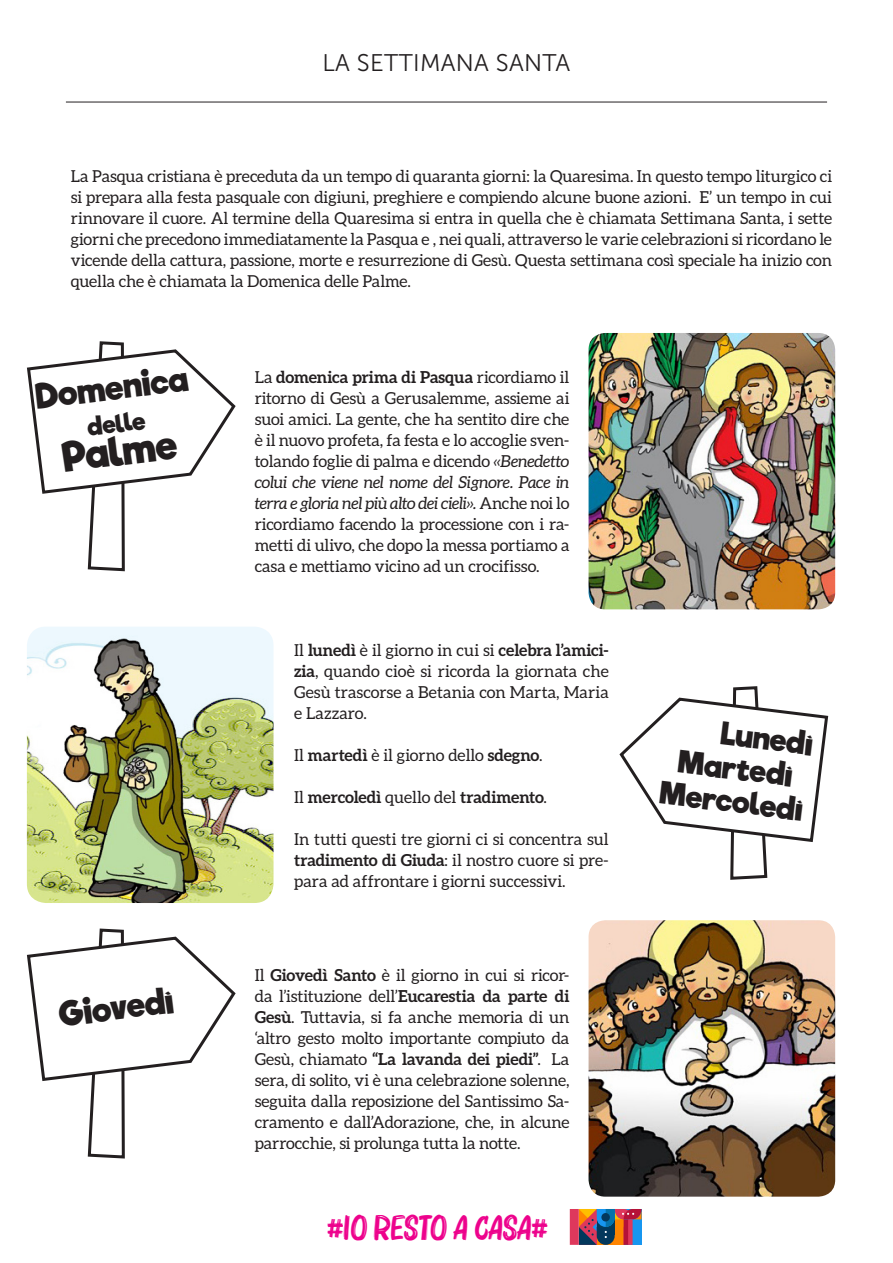
<style>
.page{position:relative;width:893px;height:1263px;background:#fff}
.page>*{position:absolute;margin:0;border:0;box-sizing:border-box;transform-origin:0 0}
.t1{font:700 39px "Riffic Free";color:#231f20}
.t2{font:35.55px "Bruzh";letter-spacing:.01em;color:#ed028c;scale:.93 1}
.t3{font:700 33px "Riffic Free";color:#231f20}
.t4{font:700 30px "Riffic Free";color:#231f20}
.t5{font:24px "Museo Sans 300";letter-spacing:.01em;color:#231f20}
.t6{font:700 24px "Riffic Free";color:#231f20}
.t7{font:16.5px/21px "Aleo";letter-spacing:-.005em;color:#231f20;text-align:justify}
.t8{font:700 16.5px "Aleo";letter-spacing:-.01em;color:#231f20}
.s1{font-weight:700}
.s2{font-style:italic}
.s3{font-weight:400}
.s4{font-size:27.3px}
</style>
<div class="page">
<svg style="left:570px;top:1209px;width:72px;height:36px;background:#895663"></svg>
<hr style="left:66px;top:102px;width:761px;height:1px;background:#231f20">
<img style="left:589px;top:333px;width:246px;height:276px">
<img style="left:589px;top:920px;width:246px;height:277px">
<img style="left:27px;top:627px;width:247px;height:276px">
<svg style="left:27px;top:341px;width:209px;height:231px"></svg>
<svg style="left:27px;top:928px;width:209px;height:231px"></svg>
<svg style="left:619px;top:686px;width:210px;height:194px"></svg>
<p class="t5" style="left:323px;top:50px;width:249px">LA SETTIMANA SANTA</p>
<p class="t7" style="left:71px;top:166px;width:763px">La Pasqua cristiana è preceduta da un tempo di quaranta giorni: la Quaresima. In questo tempo liturgico ci si prepara alla festa pasquale con digiuni, preghiere e compiendo alcune buone azioni. E’ un tempo in cui rinnovare il cuore. Al termine della Quaresima si entra in quella che è chiamata Settimana Santa, i sette giorni che precedono immediatamente la Pasqua e , nei quali, attraverso le varie celebrazioni si ricordano le vicende della cattura, passione, morte e resurrezione di Gesù. Questa settimana così speciale ha inizio con quella che è chiamata la Domenica delle Palme.</p>
<p class="t3" style="left:34px;top:377px;width:154px;rotate:-7deg">Domenica</p>
<p class="t6" style="left:86px;top:413px;width:59px;rotate:-7deg">delle</p>
<p class="t1" style="left:60px;top:435px;width:116px;rotate:-7deg">Palme</p>
<p class="t3" style="left:57px;top:995px;width:116px;rotate:-7deg">Giovedì</p>
<p class="t7" style="left:255px;top:367px;width:316px">La <span class="s1">domenica prima di Pasqua</span> ricordiamo il ritorno di Gesù a Gerusalemme, assieme ai suoi amici. La gente, che ha sentito dire che è il nuovo profeta, fa festa e lo accoglie sven&shy;tolando foglie di palma e dicendo <span class="s2">‹‹Benedetto colui che viene nel nome del Signore. Pace in terra e gloria nel più alto dei cieli››.</span> Anche noi lo ricordiamo facendo la processione con i ra&shy;metti di ulivo, che dopo la messa portiamo a casa e mettiamo vicino ad un crocifisso.</p>
<p class="t7" style="left:294px;top:639px;width:316px">Il <span class="s1">lunedì</span> è il giorno in cui si <span class="s1">celebra l’amici&shy;zia</span>, quando cioè si ricorda la giornata che Gesù trascorse a Betania con Marta, Maria e Lazzaro.</p>
<p class="t7" style="left:294px;top:744px;width:250px">Il <span class="s1">martedì</span> è il giorno dello <span class="s1">sdegno</span>.</p>
<p class="t8" style="left:294px;top:787px;width:254px"><span class="s3">Il</span> mercoledì <span class="s3">quello del</span> tradimento<span class="s3">.</span></p>
<p class="t7" style="left:294px;top:828px;width:316px">In tutti questi tre giorni ci si concentra sul <span class="s1">tradimento di Giuda</span>: il nostro cuore si pre&shy;para ad affrontare i giorni successivi.</p>
<p class="t7" style="left:255px;top:964px;width:316px">Il <span class="s1">Giovedì Santo</span> è il giorno in cui si ricor&shy;da l’istituzione dell’<span class="s1">Eucarestia da parte di Gesù</span>. Tuttavia, si fa anche memoria di un ‘altro gesto molto importante compiuto da Gesù, chiamato <span class="s1">“La lavanda dei piedi”</span>. La sera, di solito, vi è una celebrazione solenne, seguita dalla reposizione del Santissimo Sa&shy;cramento e dall’Adorazione, che, in alcune parrocchie, si prolunga tutta la notte.</p>
<p class="t2" style="left:327px;top:1209px;width:238px"><span class="s4">#</span>IO RESTO A CASA<span class="s4">#</span></p>
<p class="t4" style="left:724px;top:715px;width:93px;rotate:7deg">Lunedì</p>
<p class="t4" style="left:681px;top:743px;width:116px;rotate:7deg">Martedì</p>
<p class="t4" style="left:662px;top:774px;width:144px;rotate:7deg">Mercoledì</p>
</div>
